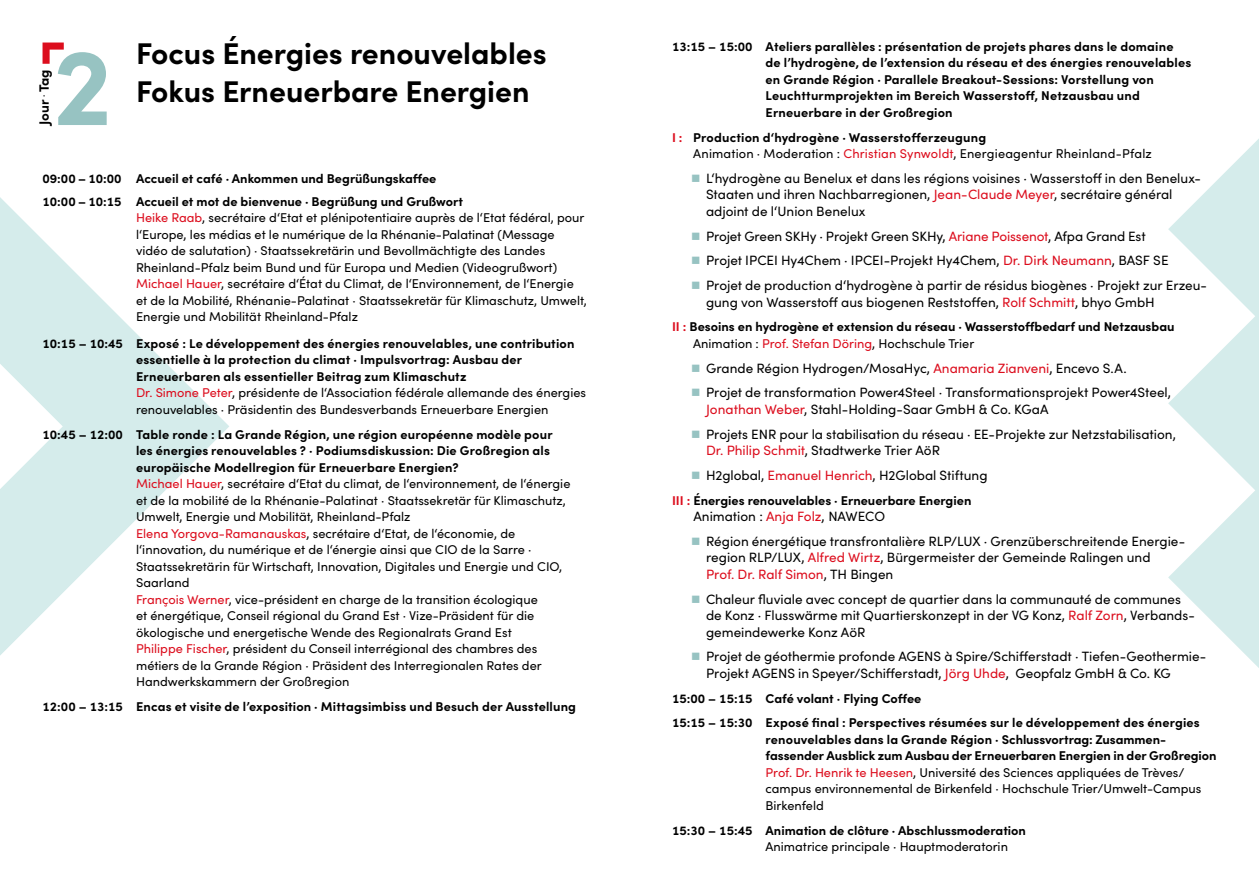
<style>
.page{position:relative;width:1259px;height:893px;background:#fff}
.page>*{position:absolute;margin:0;border:0;box-sizing:border-box;transform-origin:0 0}
.t1{font:700 109.8px "Sofia Pro";color:#97c3c2}
.t2{font:700 30px/38.2px "Sofia Pro";color:#000}
.t3{font:13.5px/16.5px "Sofia Pro";color:#000}
.t4{font:700 13.5px "Sofia Pro";color:#000}
.t5{font:12.75px/16.5px "Sofia Pro";color:#000}
.t6{font:700 12.75px/16.5px "Sofia Pro";letter-spacing:.01em;color:#000}
.s1{font-weight:700;color:#dc0d1d}
.s2{font-weight:700}
.s3{color:#dc0d1d}
.s4{color:#97c3c2}
.s5{font-weight:400}
.s6{font-weight:400;color:#dc0d1d}
</style>
<div class="page">
<svg style="left:0;top:197px;width:229px;height:458px"></svg>
<svg style="left:43px;top:43px;width:21px;height:21px"></svg>
<svg style="left:1168px;top:139px;width:91px;height:529px"></svg>
<h2 class="t2" style="left:136px;top:32px;width:412px">Focus Énergies renouvelables<br>Fokus Erneuerbare Energien</h2>
<h1 class="t1" style="left:53px;top:2px;width:61px">2</h1>
<p class="t6" style="left:765px;top:37px;width:427px;text-indent:-94px">13:15 – 15:00 Ateliers parallèles : présentation de projets phares dans le domaine de l’hydrogène, de l’extension du réseau et des énergies renouvelables en Grande Région · Parallele Breakout-Sessions: Vorstellung von Leuchtturmprojekten im Bereich Wasserstoff, Netzausbau und Erneuerbare in der Großregion</p>
<p class="t5" style="left:693px;top:128px;width:460px;text-indent:-21px"><span class="s1">I :</span> <span class="s2">Production d‘hydrogène · Wasserstofferzeugung<br></span>Animation · Moderation : <span class="s3">Christian Synwoldt</span>, Energieagentur Rheinland-Pfalz</p>
<p class="t3" style="left:706px;top:169px;width:496px;text-indent:-15px"><span class="s4">■</span> L‘hydrogène au Benelux et dans les régions voisines · Wasserstoff in den Benelux-<br>Staaten und ihren Nachbarregionen, <span class="s3">Jean-Claude Meyer</span>, secrétaire général adjoint de l‘Union Benelux</p>
<p class="t3" style="left:691px;top:227px;width:456px"><span class="s4">■</span> Projet Green SKHy · Projekt Green SKHy, <span class="s3">Ariane Poissenot</span>, Afpa Grand Est</p>
<p class="t3" style="left:691px;top:252px;width:479px"><span class="s4">■</span> Projet IPCEI Hy4Chem · IPCEI-Projekt Hy4Chem, <span class="s3">Dr. Dirk Neumann</span>, BASF SE</p>
<p class="t3" style="left:706px;top:276px;width:502px;text-indent:-15px"><span class="s4">■</span> Projet de production d‘hydrogène à partir de résidus biogènes · Projekt zur Erzeu&shy;gung von Wasserstoff aus biogenen Reststoffen, <span class="s3">Rolf Schmitt</span>, bhyo GmbH</p>
<p class="t6" style="left:693px;top:318px;width:483px;text-indent:-21px"><span class="s3">II :</span> Besoins en hydrogène et extension du réseau · Wasserstoffbedarf und Netzausbau<br><span class="s5">Animation :</span> <span class="s6">Prof. Stefan Döring</span><span class="s5">, Hochschule Trier</span></p>
<p class="t3" style="left:691px;top:359px;width:437px"><span class="s4">■</span> Grande Région Hydrogen/MosaHyc, <span class="s3">Anamaria Zianveni</span>, Encevo S.A.</p>
<p class="t3" style="left:706px;top:384px;width:466px;text-indent:-15px"><span class="s4">■</span> Projet de transformation Power4Steel · Transformationsprojekt Power4Steel,<br><span class="s3">Jonathan Weber</span>, Stahl-Holding-Saar GmbH &amp; Co. KGaA</p>
<p class="t3" style="left:706px;top:425px;width:471px;text-indent:-15px"><span class="s4">■</span> Projets ENR pour la stabilisation du réseau · EE-Projekte zur Netzstabilisation,<br><span class="s3">Dr. Philip Schmit</span>, Stadtwerke Trier AöR</p>
<p class="t3" style="left:691px;top:466px;width:298px"><span class="s4">■</span> H2global, <span class="s3">Emanuel Henrich</span>, H2Global Stiftung</p>
<p class="t6" style="left:672px;top:491px;width:301px"><span class="s3">III :</span> Énergies renouvelables · Erneuerbare Energien</p>
<p class="t3" style="left:693px;top:507px;width:193px">Animation : <span class="s3">Anja Folz</span>, NAWECO</p>
<p class="t3" style="left:706px;top:532px;width:480px;text-indent:-15px"><span class="s4">■</span> Région énergétique transfrontalière RLP/LUX · Grenzüberschreitende Energie&shy;region RLP/LUX, <span class="s3">Alfred Wirtz</span>, Bürgermeister der Gemeinde Ralingen und<br><span class="s3">Prof. Dr. Ralf Simon</span>, TH Bingen</p>
<p class="t3" style="left:706px;top:590px;width:490px;text-indent:-15px"><span class="s4">■</span> Chaleur fluviale avec concept de quartier dans la communauté de communes de Konz · Flusswärme mit Quartierskonzept in der VG Konz, <span class="s3">Ralf Zorn</span>, Verbands&shy;gemeindewerke Konz AöR</p>
<p class="t3" style="left:706px;top:648px;width:502px;text-indent:-15px"><span class="s4">■</span> Projet de géothermie profonde AGENS à Spire/Schifferstadt · Tiefen-Geothermie-<br>Projekt AGENS in Speyer/Schifferstadt, <span class="s3">Jörg Uhde</span>, Geopfalz GmbH &amp; Co. KG</p>
<p class="t6" style="left:672px;top:685px;width:529px;line-height:24.8px">15:00 – 15:15 Café volant · Flying Coffee<br>15:15 – 15:30 Exposé final : Perspectives résumées sur le développement des énergies</p>
<p class="t6" style="left:765px;top:730px;width:452px">renouvelables dans la Grande Région · Schlussvortrag: Zusammen&shy;fassender Ausblick zum Ausbau der Erneuerbaren Energien in der Großregion <span class="s6">Prof. Dr. Henrik te Heesen</span><span class="s5">, Université des Sciences appliquées de Trèves/ campus environnemental de Birkenfeld · Hochschule Trier/Umwelt-Campus Birkenfeld</span></p>
<p class="t6" style="left:672px;top:821px;width:355px">15:30 – 15:45 Animation de clôture · Abschlussmoderation</p>
<p class="t5" style="left:765px;top:838px;width:244px">Animatrice principale · Hauptmoderatorin</p>
<p class="t4" style="left:34px;top:125px;width:57px;rotate:-90deg">Jour . Tag</p>
<p class="t6" style="left:43px;top:166px;width:422px;line-height:22.8px">09:00 – 10:00 Accueil et café · Ankommen und Begrüßungskaffee<br>10:00 – 10:15 Accueil et mot de bienvenue · Begrüßung und Grußwort</p>
<p class="t5" style="left:136px;top:209px;width:452px"><span class="s3">Heike Raab</span>, secrétaire d‘Etat et plénipotentiaire auprès de l‘Etat fédéral, pour l‘Europe, les médias et le numérique de la Rhénanie-Palatinat (Message vidéo de salutation) · Staatssekretärin und Bevollmächtigte des Landes Rheinland-Pfalz beim Bund und für Europa und Medien (Videogrußwort)<br><span class="s3">Michael Hauer</span>, secrétaire d‘État du Climat, de l‘Environnement, de l‘Energie et de la Mobilité, Rhénanie-Palatinat · Staatssekretär für Klimaschutz, Umwelt, Energie und Mobilität Rheinland-Pfalz</p>
<p class="t6" style="left:136px;top:334px;width:451px;text-indent:-94px">10:15 – 10:45 Exposé : Le développement des énergies renouvelables, une contribution essentielle à la protection du climat · Impulsvortrag: Ausbau der Erneuerbaren als essentieller Beitrag zum Klimaschutz<br><span class="s6">Dr. Simone Peter</span><span class="s5">, présidente de l‘Association fédérale allemande des énergies renouvelables · Präsidentin des Bundesverbands Erneuerbare Energien</span></p>
<p class="t5" style="left:136px;top:425px;width:436px;text-indent:-94px"><span class="s2">10:45 – 12:00 Table ronde : La Grande Région, une région européenne modèle pour les énergies renouvelables ? · Podiumsdiskussion: Die Großregion als europäische Modellregion für Erneuerbare Energien?<br></span><span class="s3">Michael Hauer</span>, secrétaire d‘Etat du climat, de l‘environnement, de l‘énergie et de la mobilité de la Rhénanie-Palatinat · Staatssekretär für Klimaschutz, Umwelt, Energie und Mobilität, Rheinland-Pfalz<br><span class="s3">Elena Yorgova-Ramanauskas</span>, secrétaire d‘Etat, de l‘économie, de l‘innovation, du numérique et de l‘énergie ainsi que CIO de la Sarre · Staatssekretärin für Wirtschaft, Innovation, Digitales und Energie und CIO, Saarland<br><span class="s3">François Werner</span>, vice-président en charge de la transition écologique<br>et énergétique, Conseil régional du Grand Est · Vize-Präsident für die ökologische und energetische Wende des Regionalrats Grand Est<br><span class="s3">Philippe Fischer</span>, président du Conseil interrégional des chambres des métiers de la Grande Région · Präsident des Interregionalen Rates der Handwerkskammern der Großregion</p>
<p class="t6" style="left:43px;top:697px;width:535px">12:00 – 13:15 Encas et visite de l’exposition · Mittagsimbiss und Besuch der Ausstellung</p>
</div>
